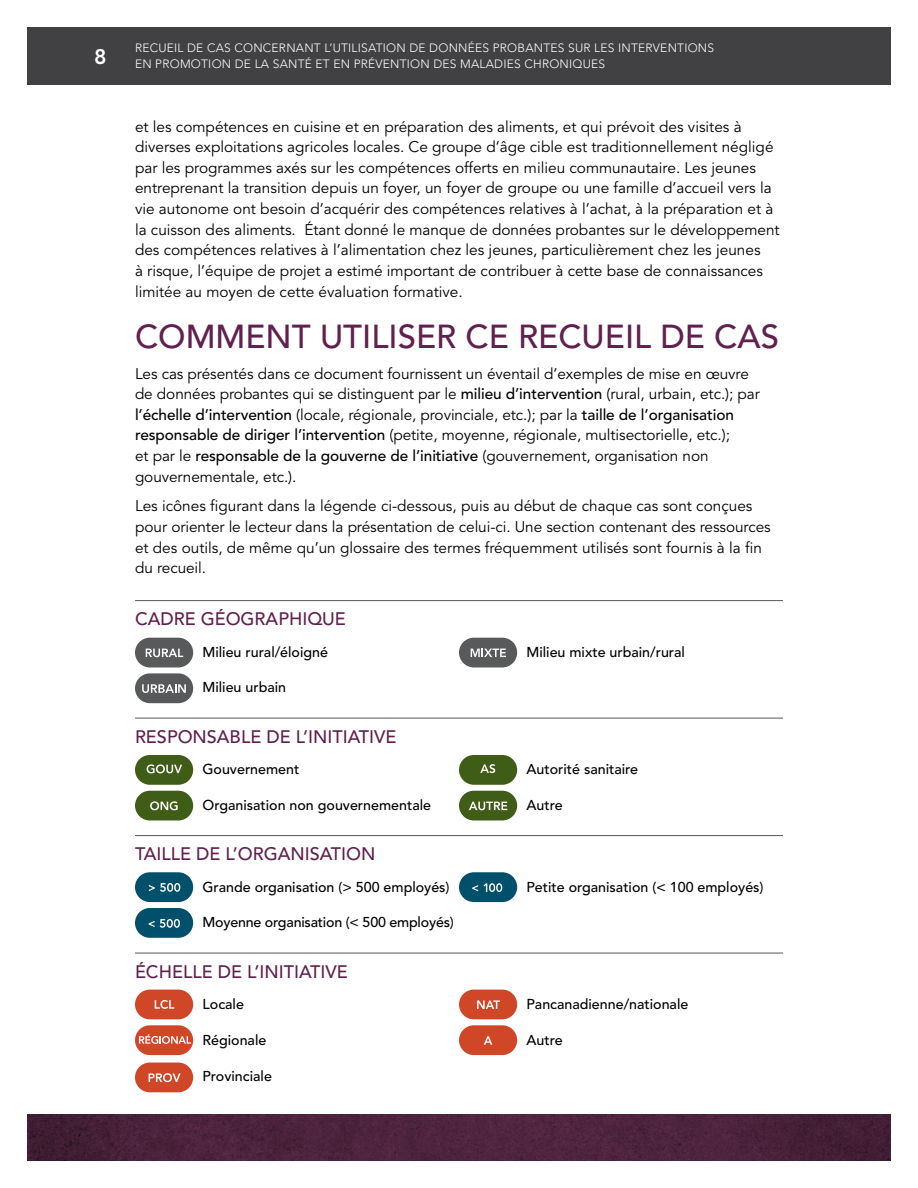
<style>
.page{position:relative;width:918px;height:1188px;background:#fff}
.page>*{position:absolute;margin:0;border:0;box-sizing:border-box;transform-origin:0 0}
.Heading_2{font:500 33px "Avenir LT Std";color:#61204d}
.t1{font:800 21px "Avenir LT Std";color:#fff}
.Heading_3_-_Casebook{font:500 18px "Avenir LT Std";color:#61204d}
.BODY_-_Last{font:15.3px/20.5px "Avenir LT Std";color:#000}
.BODY{font:15.3px/20.5px "Avenir LT Std";letter-spacing:-.005em;color:#000}
.Casebook_List{font:500 14.25px "Avenir LT Std";color:#000}
.t2{font:300 12px/16.5px "Avenir LT Std";letter-spacing:.02em;color:#fff}
.s1{font-weight:500}
</style>
<div class="page">
<svg style="left:27px;top:1115px;width:864px;height:46px;background:#4a223b"></svg>
<div style="left:27px;top:27px;width:113px;height:57px;background:#414042"></div>
<div style="left:135px;top:27px;width:756px;height:57px;background:#414042"></div>
<hr style="left:135px;top:600px;width:648px;height:1px;background:#58595b">
<hr style="left:135px;top:718px;width:648px;height:1px;background:#58595b">
<hr style="left:135px;top:835px;width:648px;height:1px;background:#58595b">
<hr style="left:135px;top:953px;width:648px;height:1px;background:#58595b">
<div style="left:135px;top:638px;width:58px;height:29px;background:#58595b;border-radius:15px"></div>
<svg style="left:146px;top:649px;width:37px;height:8px"></svg>
<div style="left:135px;top:755px;width:58px;height:30px;background:#405d18;border-radius:15px"></div>
<svg style="left:147px;top:764px;width:35px;height:9px"></svg>
<div style="left:135px;top:990px;width:58px;height:29px;background:#cf4727;border-radius:15px"></div>
<svg style="left:155px;top:1000px;width:19px;height:9px"></svg>
<div style="left:135px;top:1063px;width:58px;height:29px;background:#cf4727;border-radius:15px"></div>
<svg style="left:149px;top:1073px;width:32px;height:9px"></svg>
<div style="left:135px;top:872px;width:58px;height:30px;background:#004f6b;border-radius:15px"></div>
<svg style="left:149px;top:883px;width:31px;height:9px"></svg>
<div style="left:135px;top:673px;width:58px;height:30px;background:#58595b;border-radius:15px"></div>
<svg style="left:142px;top:684px;width:44px;height:9px"></svg>
<div style="left:135px;top:791px;width:58px;height:29px;background:#405d18;border-radius:15px"></div>
<svg style="left:150px;top:801px;width:28px;height:9px"></svg>
<div style="left:135px;top:1025px;width:58px;height:30px;background:#cf4727;border-radius:15px"></div>
<svg style="left:139px;top:1034px;width:52px;height:10px"></svg>
<div style="left:135px;top:908px;width:58px;height:30px;background:#004f6b;border-radius:15px"></div>
<svg style="left:149px;top:919px;width:31px;height:9px"></svg>
<div style="left:459px;top:638px;width:58px;height:29px;background:#58595b;border-radius:15px"></div>
<svg style="left:471px;top:649px;width:35px;height:8px"></svg>
<div style="left:459px;top:755px;width:58px;height:30px;background:#405d18;border-radius:15px"></div>
<svg style="left:480px;top:764px;width:15px;height:9px"></svg>
<div style="left:459px;top:990px;width:58px;height:29px;background:#cf4727;border-radius:15px"></div>
<svg style="left:477px;top:1000px;width:23px;height:9px"></svg>
<div style="left:459px;top:872px;width:58px;height:30px;background:#004f6b;border-radius:15px"></div>
<svg style="left:472px;top:883px;width:30px;height:9px"></svg>
<div style="left:459px;top:791px;width:58px;height:29px;background:#405d18;border-radius:15px"></div>
<svg style="left:469px;top:802px;width:38px;height:8px"></svg>
<div style="left:459px;top:1025px;width:58px;height:30px;background:#cf4727;border-radius:15px"></div>
<svg style="left:484px;top:1036px;width:8px;height:9px"></svg>
<h2 class="t1" style="left:94px;top:44px;width:14px">8</h2>
<p class="t2" style="left:135px;top:40px;width:581px">RECUEIL DE CAS CONCERNANT L’UTILISATION DE DONNÉES PROBANTES SUR LES INTERVENTIONS<br>EN PROMOTION DE LA SANTÉ ET EN PRÉVENTION DES MALADIES CHRONIQUES</p>
<p class="BODY_-_Last" style="left:135px;top:117px;width:646px">et les compétences en cuisine et en préparation des aliments, et qui prévoit des visites à diverses exploitations agricoles locales. Ce groupe d’âge cible est traditionnellement négligé par les programmes axés sur les compétences offerts en milieu communautaire. Les jeunes entreprenant la transition depuis un foyer, un foyer de groupe ou une famille d’accueil vers la vie autonome ont besoin d’acquérir des compétences relatives à l’achat, à la préparation et à la cuisson des aliments. Étant donné le manque de données probantes sur le développement des compétences relatives à l’alimentation chez les jeunes, particulièrement chez les jeunes<br>à risque, l’équipe de projet a estimé important de contribuer à cette base de connaissances limitée au moyen de cette évaluation formative.</p>
<h2 class="Heading_2" style="left:135px;top:317px;width:646px">COMMENT UTILISER CE RECUEIL DE CAS</h2>
<p class="BODY" style="left:135px;top:363px;width:626px">Les cas présentés dans ce document fournissent un éventail d’exemples de mise en œuvre de données probantes qui se distinguent par le <span class="s1">milieu d’intervention</span> (rural, urbain, etc.); par <span class="s1">l’échelle d’intervention</span> (locale, régionale, provinciale, etc.); par la <span class="s1">taille de l’organisation responsable de diriger l’intervention</span> (petite, moyenne, régionale, multisectorielle, etc.);<br>et par le <span class="s1">responsable de la gouverne de l’initiative</span> (gouvernement, organisation non gouvernementale, etc.).</p>
<p class="BODY" style="left:135px;top:496px;width:637px">Les icônes figurant dans la légende ci-dessous, puis au début de chaque cas sont conçues pour orienter le lecteur dans la présentation de celui-ci. Une section contenant des ressources et des outils, de même qu’un glossaire des termes fréquemment utilisés sont fournis à la fin du recueil.</p>
<h3 class="Heading_3_-_Casebook" style="left:135px;top:609px;width:212px">CADRE GÉOGRAPHIQUE</h3>
<p class="Casebook_List" style="left:202px;top:644px;width:127px">Milieu rural/éloigné</p>
<p class="Casebook_List" style="left:202px;top:679px;width:85px">Milieu urbain</p>
<p class="Casebook_List" style="left:527px;top:644px;width:160px">Milieu mixte urbain/rural</p>
<h3 class="Heading_3_-_Casebook" style="left:135px;top:726px;width:263px">RESPONSABLE DE L’INITIATIVE</h3>
<p class="Casebook_List" style="left:202px;top:761px;width:98px">Gouvernement</p>
<p class="Casebook_List" style="left:202px;top:797px;width:230px">Organisation non gouvernementale</p>
<h3 class="Heading_3_-_Casebook" style="left:135px;top:844px;width:242px">TAILLE DE L’ORGANISATION</h3>
<p class="Casebook_List" style="left:202px;top:878px;width:249px">Grande organisation (&gt; 500 employés)</p>
<p class="Casebook_List" style="left:202px;top:914px;width:253px">Moyenne organisation (&lt; 500 employés)</p>
<h3 class="Heading_3_-_Casebook" style="left:135px;top:961px;width:214px">ÉCHELLE DE L’INITIATIVE</h3>
<p class="Casebook_List" style="left:202px;top:996px;width:43px">Locale</p>
<p class="Casebook_List" style="left:202px;top:1032px;width:65px">Régionale</p>
<p class="Casebook_List" style="left:202px;top:1067px;width:71px">Provinciale</p>
<p class="Casebook_List" style="left:527px;top:761px;width:113px">Autorité sanitaire</p>
<p class="Casebook_List" style="left:527px;top:797px;width:38px">Autre</p>
<p class="Casebook_List" style="left:527px;top:878px;width:239px">Petite organisation (&lt; 100 employés)</p>
<p class="Casebook_List" style="left:527px;top:996px;width:163px">Pancanadienne/nationale</p>
<p class="Casebook_List" style="left:527px;top:1032px;width:38px">Autre</p>
</div>
